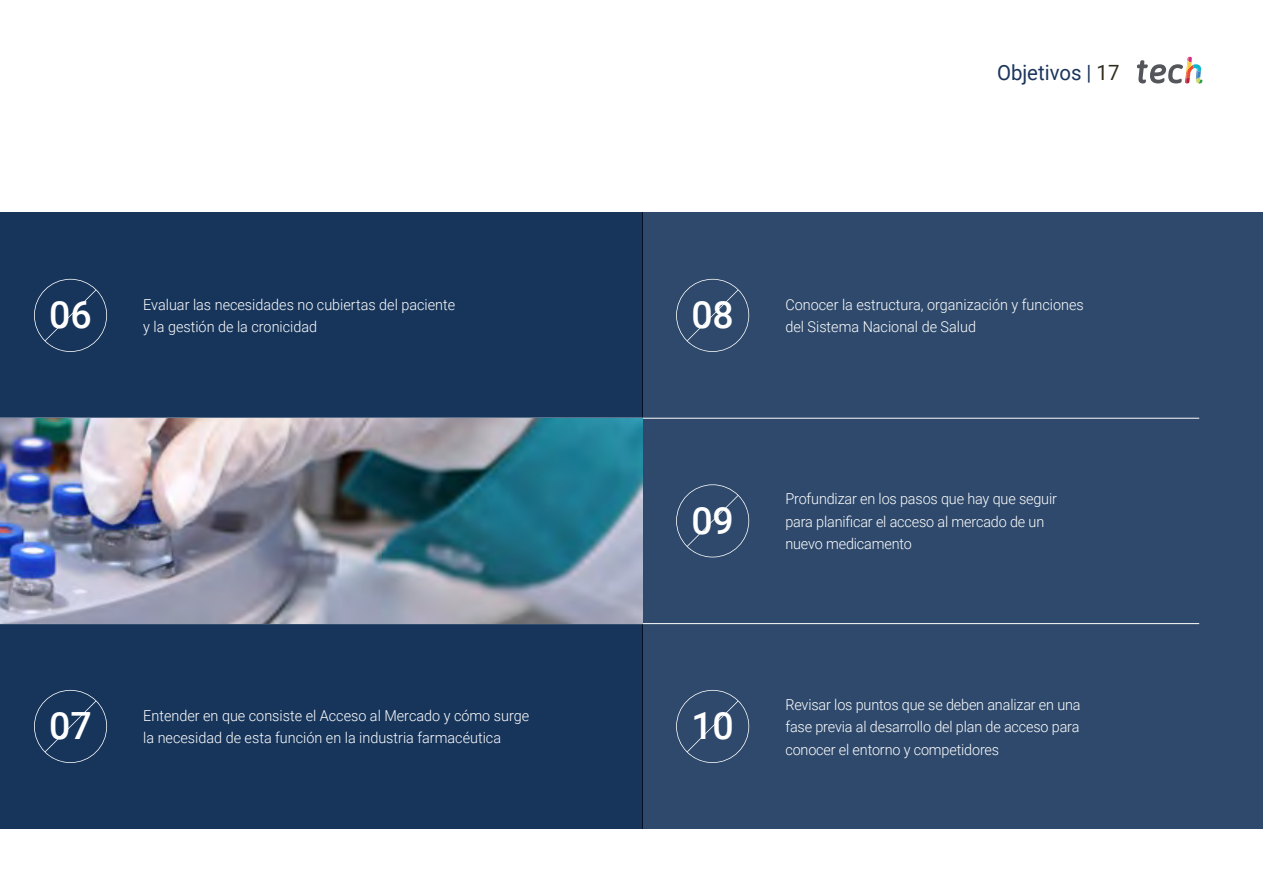
<style>
.page{position:relative;width:1263px;height:893px;background:#fff}
.page>*{position:absolute;margin:0;border:0;box-sizing:border-box;transform-origin:0 0}
.t1{font:500 37.5px "Roboto";color:#fff}
.t2{font:21px "Roboto";color:#1a355c}
.t3{font:300 15px/22.5px "Roboto";color:#fff;scale:.96 1}
.s1{color:#312e20}
</style>
<div class="page">
<svg style="left:1137px;top:57px;width:65px;height:27px"></svg>
<div style="left:0;top:213px;width:642px;height:616px;background:#17355b"></div>
<div style="left:642px;top:213px;width:621px;height:616px;background:#2e496b"></div>
<svg style="left:34px;top:279px;width:73px;height:73px"></svg>
<svg style="left:676px;top:279px;width:73px;height:73px"></svg>
<svg style="left:34px;top:690px;width:73px;height:73px"></svg>
<hr style="left:0;top:418px;width:1199px;height:1px;background:#fff">
<hr style="left:0;top:623px;width:1199px;height:1px;background:#fff">
<img style="left:0;top:418px;width:642px;height:206px">
<svg style="left:676px;top:484px;width:73px;height:73px"></svg>
<svg style="left:676px;top:690px;width:73px;height:73px"></svg>
<h2 class="t2" style="left:997px;top:57px;width:124px">Objetivos | <span class="s1">17</span></h2>
<p class="t3" style="left:143px;top:293px;width:326px">Evaluar las necesidades no cubiertas del paciente y la gestión de la cronicidad</p>
<p class="t3" style="left:785px;top:293px;width:312px">Conocer la estructura, organización y funciones</p>
<h1 class="t1" style="left:49px;top:288px;width:44px">06</h1>
<h1 class="t1" style="left:691px;top:288px;width:44px">08</h1>
<p class="t3" style="left:785px;top:315px;width:200px">del Sistema Nacional de Salud</p>
<h1 class="t1" style="left:49px;top:699px;width:44px">07</h1>
<p class="t3" style="left:143px;top:704px;width:403px">Entender en que consiste el Acceso al Mercado y cómo surge</p>
<p class="t3" style="left:143px;top:726px;width:374px">la necesidad de esta función en la industria farmacéutica</p>
<h1 class="t1" style="left:691px;top:494px;width:44px">09</h1>
<p class="t3" style="left:785px;top:487px;width:284px">Profundizar en los pasos que hay que seguir para planificar el acceso al mercado de un nuevo medicamento</p>
<h1 class="t1" style="left:691px;top:699px;width:44px">10</h1>
<p class="t3" style="left:785px;top:692px;width:309px;text-align:justify">Revisar los puntos que se deben analizar en una fase previa al desarrollo del plan de acceso para conocer el entorno y competidores</p>
</div>
